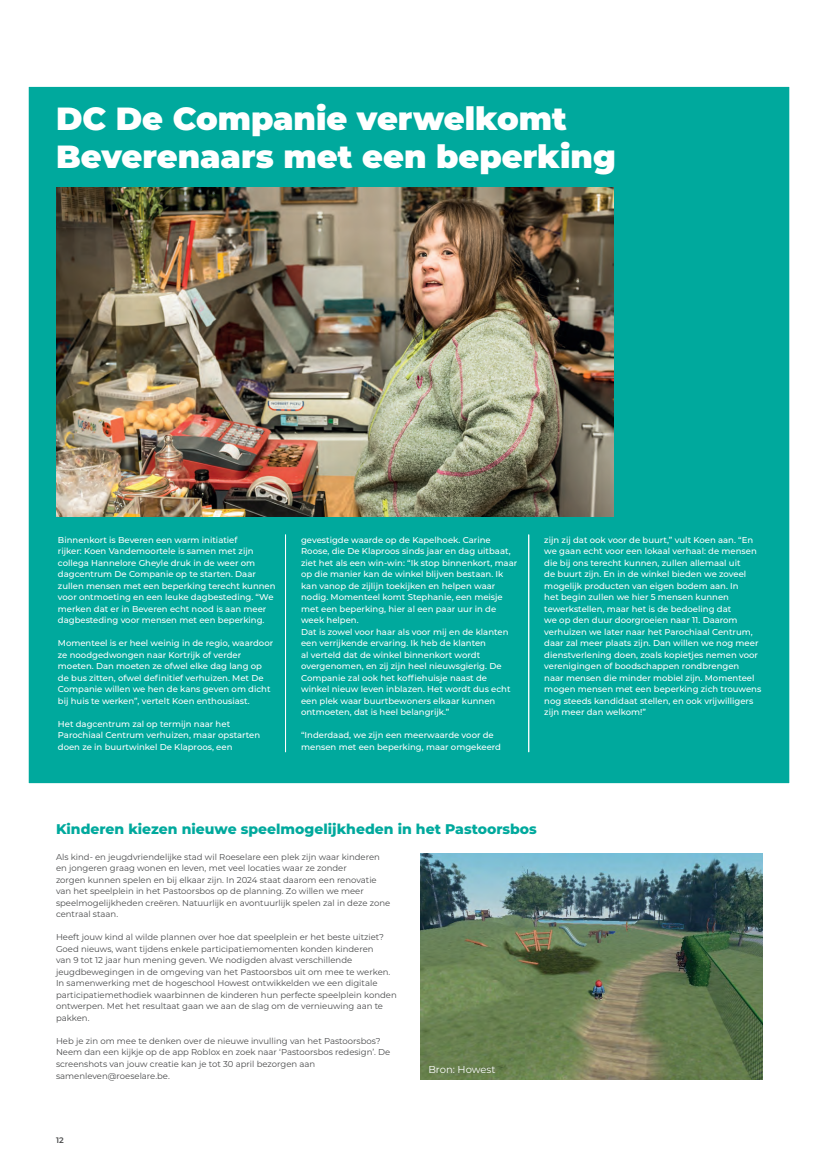
<style>
.page{position:relative;width:820px;height:1176px;background:#fff}
.page>*{position:absolute;margin:0;border:0;box-sizing:border-box;transform-origin:0 0}
.t1{font:900 32px/38.4px "Montserrat";color:#fff}
.t2{font:800 14px "Montserrat";color:#00a99d}
.t3{font:10px "Montserrat";color:#fff}
.t4{font:500 8.5px/11.5px "Montserrat";color:#fff}
.t5{font:8.5px/11.5px "Montserrat";color:#494a4b}
.t6{font:600 8px "Montserrat";color:#494a4b}
</style>
<div class="page">
<div style="left:28px;top:86px;width:762px;height:698px;background:#00a99d;border:1px solid #fff"></div>
<img style="left:56px;top:188px;width:558px;height:328px">
<img style="left:420px;top:853px;width:342px;height:226px">
<hr style="left:285px;top:534px;width:1px;height:218px;background:#fff">
<hr style="left:528px;top:534px;width:1px;height:218px;background:#fff">
<h1 class="t1" style="left:56px;top:97px;width:561px">DC De Companie verwelkomt<br>Beverenaars met een beperking</h1>
<p class="t4" style="left:58px;top:533px;width:219px">Binnenkort is Beveren een warm initiatief<br>rijker: Koen Vandemoortele is samen met zijn collega Hannelore Gheyle druk in de weer om dagcentrum De Companie op te starten. Daar zullen mensen met een beperking terecht kunnen voor ontmoeting en een leuke dagbesteding. “We merken dat er in Beveren echt nood is aan meer dagbesteding voor mensen met een beperking.</p>
<p class="t4" style="left:58px;top:637px;width:217px">Momenteel is er heel weinig in de regio, waardoor ze noodgedwongen naar Kortrijk of verder moeten. Dan moeten ze ofwel elke dag lang op de bus zitten, ofwel definitief verhuizen. Met De Companie willen we hen de kans geven om dicht bij huis te werken”, vertelt Koen enthousiast.</p>
<p class="t4" style="left:58px;top:717px;width:204px">Het dagcentrum zal op termijn naar het<br>Parochiaal Centrum verhuizen, maar opstarten doen ze in buurtwinkel De Klaproos, een</p>
<p class="t4" style="left:301px;top:533px;width:218px">gevestigde waarde op de Kapelhoek. Carine Roose, die De Klaproos sinds jaar en dag uitbaat, ziet het als een win-win: “Ik stop binnenkort, maar op die manier kan de winkel blijven bestaan. Ik kan vanop de zijlijn toekijken en helpen waar nodig. Momenteel komt Stephanie, een meisje met een beperking, hier al een paar uur in de week helpen.<br>Dat is zowel voor haar als voor mij en de klanten een verrijkende ervaring. Ik heb de klanten<br>al verteld dat de winkel binnenkort wordt overgenomen, en zij zijn heel nieuwsgierig. De Companie zal ook het koffiehuisje naast de winkel nieuw leven inblazen. Het wordt dus echt een plek waar buurtbewoners elkaar kunnen ontmoeten, dat is heel belangrijk.”</p>
<p class="t4" style="left:301px;top:729px;width:201px">“Inderdaad, we zijn een meerwaarde voor de mensen met een beperking, maar omgekeerd</p>
<p class="t4" style="left:544px;top:533px;width:219px">zijn zij dat ook voor de buurt,” vult Koen aan. “En we gaan echt voor een lokaal verhaal: de mensen die bij ons terecht kunnen, zullen allemaal uit<br>de buurt zijn. En in de winkel bieden we zoveel mogelijk producten van eigen bodem aan. In<br>het begin zullen we hier 5 mensen kunnen tewerkstellen, maar het is de bedoeling dat<br>we op den duur doorgroeien naar 11. Daarom verhuizen we later naar het Parochiaal Centrum, daar zal meer plaats zijn. Dan willen we nog meer dienstverlening doen, zoals kopietjes nemen voor verenigingen of boodschappen rondbrengen<br>naar mensen die minder mobiel zijn. Momenteel mogen mensen met een beperking zich trouwens nog steeds kandidaat stellen, en ook vrijwilligers zijn meer dan welkom!”</p>
<h2 class="t2" style="left:56px;top:818px;width:482px">Kinderen kiezen nieuwe speelmogelijkheden in het Pastoorsbos</h2>
<p class="t5" style="left:56px;top:850px;width:336px">Als kind- en jeugdvriendelijke stad wil Roeselare een plek zijn waar kinderen en jongeren graag wonen en leven, met veel locaties waar ze zonder<br>zorgen kunnen spelen en bij elkaar zijn. In 2024 staat daarom een renovatie van het speelplein in het Pastoorsbos op de planning. Zo willen we meer speelmogelijkheden creëren. Natuurlijk en avontuurlijk spelen zal in deze zone centraal staan.</p>
<p class="t5" style="left:56px;top:931px;width:342px">Heeft jouw kind al wilde plannen over hoe dat speelplein er het beste uitziet?<br>Goed nieuws, want tijdens enkele participatiemomenten konden kinderen<br>van 9 tot 12 jaar hun mening geven. We nodigden alvast verschillende jeugdbewegingen in de omgeving van het Pastoorsbos uit om mee te werken.<br>In samenwerking met de hogeschool Howest ontwikkelden we een digitale participatiemethodiek waarbinnen de kinderen hun perfecte speelplein konden ontwerpen. Met het resultaat gaan we aan de slag om de vernieuwing aan te pakken.</p>
<p class="t5" style="left:56px;top:1034px;width:336px">Heb je zin om mee te denken over de nieuwe invulling van het Pastoorsbos?<br>Neem dan een kijkje op de app Roblox en zoek naar ‘Pastoorsbos redesign’. De screenshots van jouw creatie kan je tot 30 april bezorgen aan samenleven@roeselare.be.</p>
<p class="t6" style="left:56px;top:1133px;width:9px">12</p>
<p class="t3" style="left:428px;top:1062px;width:69px">Bron: Howest</p>
</div>
